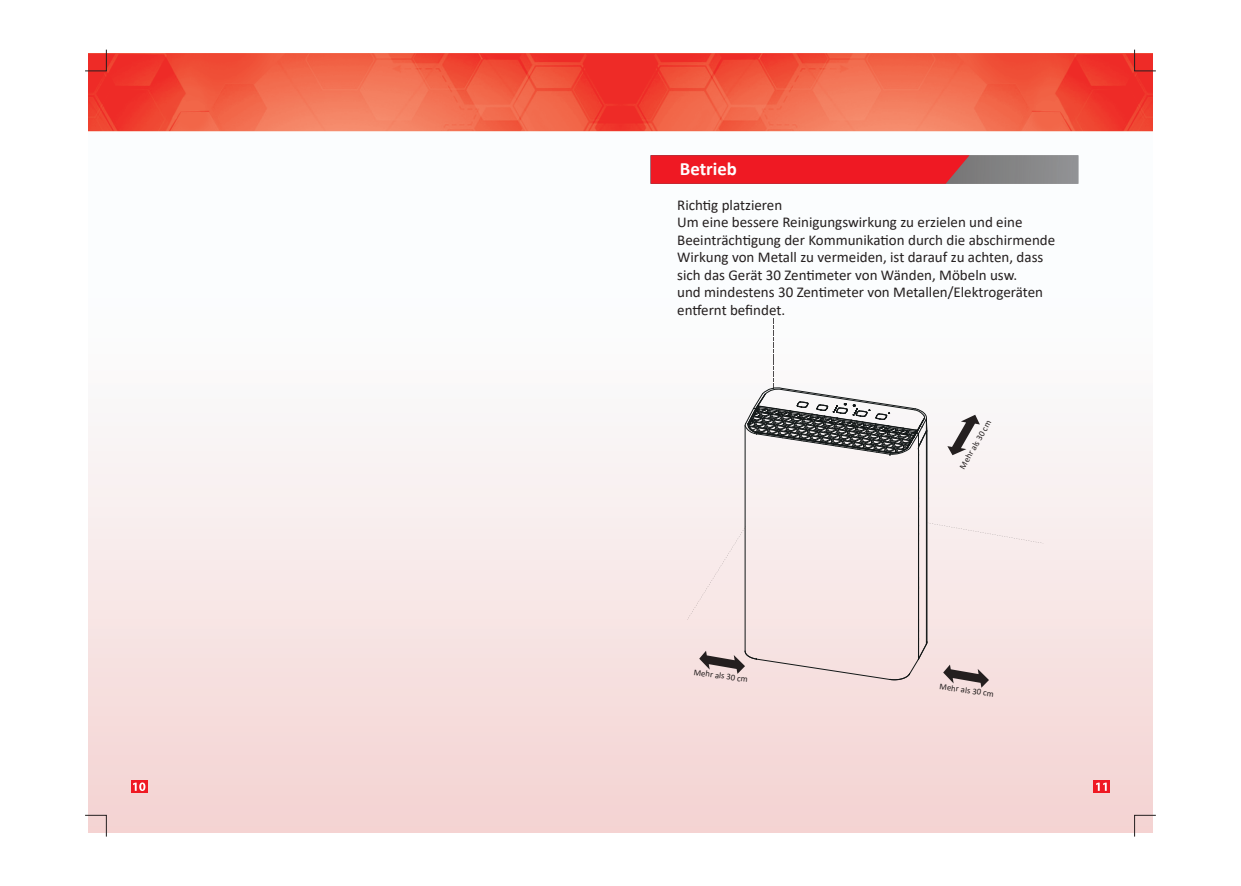
<style>
.page{position:relative;width:1241px;height:886px;background:#fff}
.page>*{position:absolute;margin:0;border:0;box-sizing:border-box;transform-origin:0 0}
.t1{font:700 18.75px "Calibri";color:#fff}
.t2{font:15px/17.5px "Calibri";color:#241f1f}
.t3{font:8.75px "Calibri";color:#241f1f}
</style>
<div class="page">
<img style="left:89px;top:53px;width:531px;height:780px">
<svg style="left:85px;top:814px;width:22px;height:23px"></svg>
<svg style="left:85px;top:49px;width:22px;height:22px"></svg>
<svg style="left:620px;top:53px;width:532px;height:780px"></svg>
<svg style="left:1133px;top:814px;width:23px;height:23px"></svg>
<svg style="left:1133px;top:49px;width:23px;height:22px"></svg>
<svg style="left:1093px;top:780px;width:16px;height:13px"></svg>
<svg style="left:1095px;top:782px;width:11px;height:9px"></svg>
<div style="left:131px;top:780px;width:16px;height:13px;background:#ef1923"></div>
<svg style="left:650px;top:155px;width:428px;height:29px"></svg>
<svg style="left:687px;top:320px;width:357px;height:367px"></svg>
<svg style="left:133px;top:782px;width:12px;height:9px"></svg>
<p class="t1" style="left:679px;top:156px;width:59px">Betrieb</p>
<p class="t2" style="left:677px;top:196px;width:379px">Richtig platzieren<br>Um eine bessere Reinigungswirkung zu erzielen und eine Beeinträchtigung der Kommunikation durch die abschirmende Wirkung von Metall zu vermeiden, ist darauf zu achten, dass sich das Gerät 30 Zentimeter von Wänden, Möbeln usw.<br>und mindestens 30 Zentimeter von Metallen/Elektrogeräten entfernt befindet.</p>
<p class="t3" style="left:694px;top:665px;width:56px;rotate:8deg">Mehr als 30 cm</p>
<p class="t3" style="left:956px;top:465px;width:56px;rotate:-60deg">Mehr als 30 cm</p>
<p class="t3" style="left:940px;top:680px;width:56px;rotate:8deg">Mehr als 30 cm</p>
</div>
